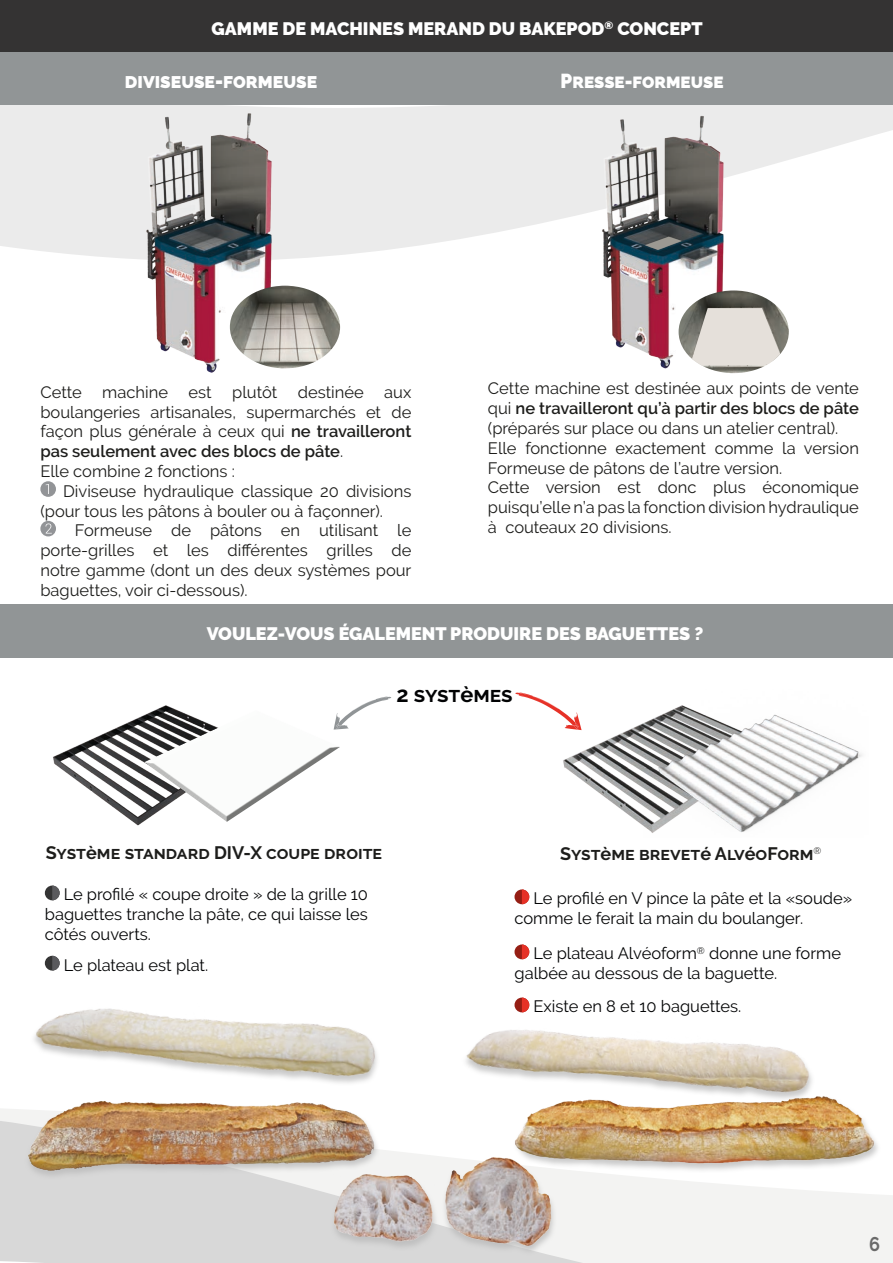
<style>
.page{position:relative;width:893px;height:1263px;background:#fff}
.page>*{position:absolute;margin:0;border:0;box-sizing:border-box;transform-origin:0 0}
.t1{font:700 21.6px "Raleway";color:#020304}
.t2{font:900 21px "Raleway";color:#fff;scale:.93 1}
.t3{font:900 20.1px "Raleway";color:#fff;scale:.94 1}
.t4{font:700 19.8px "Raleway";color:#6a6a6a;scale:.91 1}
.t5{font:900 18px "Raleway";color:#fff}
.t6{font:700 18px "Raleway";color:#1d1d1b}
.t7{font:16.5px/19.8px "Raleway";color:#1d1d1b;text-align:justify}
.t8{font:16.5px/19.8px "Raleway";color:#030405}
.s1{font-weight:600}
</style>
<div class="page">
<svg style="left:0;top:104px;width:893px;height:155px;fill:#ebebeb"></svg>
<svg style="left:0;top:1109px;width:893px;height:154px;fill:#d8d8d8"></svg>
<div style="left:0;top:0;width:893px;height:52px;background:#343333"></div>
<div style="left:0;top:52px;width:893px;height:52px;background:#919596"></div>
<div style="left:45px;top:885px;width:15px;height:15px;background:#343434;border-radius:50%"></div>
<svg style="left:52px;top:885px;width:8px;height:15px"></svg>
<div style="left:514px;top:889px;width:15px;height:15px;background:#951e14;border-radius:50%"></div>
<svg style="left:522px;top:889px;width:7px;height:15px"></svg>
<img style="left:53px;top:715px;width:90px;height:111px">
<img style="left:10px;top:955px;width:383px;height:169px">
<img style="left:563px;top:723px;width:80px;height:103px">
<img style="left:643px;top:705px;width:219px;height:128px">
<img style="left:441px;top:944px;width:398px;height:276px">
<div style="left:24px;top:1100px;width:356px;height:80px;background:#b8b8b8;opacity:.75"></div>
<img style="left:26px;top:1091px;width:357px;height:82px">
<div style="left:441px;top:1157px;width:116px;height:99px;background:#b8b8b8;opacity:.75"></div>
<img style="left:438px;top:1152px;width:125px;height:96px">
<div style="left:330px;top:1174px;width:109px;height:77px;background:#d8d8d8"></div>
<img style="left:330px;top:1163px;width:125px;height:85px">
<svg style="left:515px;top:692px;width:67px;height:38px"></svg>
<svg style="left:144px;top:697px;width:247px;height:125px"></svg>
<div style="left:0;top:605px;width:893px;height:53px;background:#919596"></div>
<svg style="left:40px;top:481px;width:16px;height:16px"></svg>
<svg style="left:40px;top:521px;width:16px;height:15px"></svg>
<img style="left:129px;top:107px;width:234px;height:266px">
<img style="left:230px;top:286px;width:110px;height:82px">
<img style="left:580px;top:104px;width:184px;height:265px">
<svg style="left:645px;top:237px;width:37px;height:13px"></svg>
<img style="left:679px;top:290px;width:110px;height:83px">
<svg style="left:692px;top:308px;width:88px;height:58px;background:#d1cdc7"></svg>
<div style="left:513px;top:1095px;width:368px;height:78px;background:#b8b8b8;opacity:.75"></div>
<img style="left:510px;top:1082px;width:370px;height:84px">
<img style="left:509px;top:1113px;width:120px;height:52px">
<p class="t5" style="left:212px;top:18px;width:492px">GAMME DE MACHINES MERAND DU BAKEPOD<sup>®</sup> CONCEPT</p>
<p class="t2" style="left:125px;top:68px;width:208px">diviseuse-formeuse</p>
<p class="t3" style="left:561px;top:69px;width:175px">Presse-formeuse</p>
<p class="t7" style="left:40px;top:382px;width:372px">Cette machine est plutôt destinée aux boulangeries artisanales, supermarchés et de façon plus générale à ceux qui <span class="s1">ne travailleront pas seulement avec des blocs de pâte</span>.</p>
<p class="t7" style="left:40px;top:461px;width:196px">Elle combine 2 fonctions :</p>
<p class="t7" style="left:40px;top:481px;width:372px;text-indent:23px">Diviseuse hydraulique classique 20 divisions (pour tous les pâtons à bouler ou à façonner).</p>
<p class="t7" style="left:40px;top:521px;width:372px;text-indent:35px">Formeuse de pâtons en utilisant le porte-grilles et les différentes grilles de notre gamme (dont un des deux systèmes pour baguettes, voir ci-dessous).</p>
<p class="t7" style="left:488px;top:379px;width:373px">Cette machine est destinée aux points de vente qui <span class="s1">ne travailleront qu’à partir des blocs de pâte </span>(préparés sur place ou dans un atelier central).</p>
<p class="t7" style="left:488px;top:438px;width:372px">Elle fonctionne exactement comme la version<br>Formeuse de pâtons de l’autre version.</p>
<p class="t7" style="left:488px;top:478px;width:372px">Cette version est donc plus économique puisqu’elle n’a pas la fonction division hydraulique à couteaux 20 divisions.</p>
<p class="t5" style="left:207px;top:623px;width:498px">VOULEZ-VOUS ÉGALEMENT PRODUIRE DES BAGUETTES ?</p>
<p class="t1" style="left:396px;top:682px;width:118px">2 systèmes</p>
<p class="t6" style="left:46px;top:842px;width:338px">Système standard DIV-X coupe droite</p>
<p class="t8" style="left:45px;top:884px;width:325px;text-align:justify;text-indent:19px">Le profilé « coupe droite » de la grille 10 baguettes tranche la pâte, ce qui laisse les côtés ouverts.</p>
<p class="t8" style="left:64px;top:955px;width:146px">Le plateau est plat.</p>
<p class="t6" style="left:560px;top:843px;width:263px">Système breveté AlvéoForm<sup>®</sup></p>
<p class="t8" style="left:514px;top:888px;width:339px;text-indent:19px">Le profilé en V pince la pâte et la «soude» comme le ferait la main du boulanger.</p>
<p class="t8" style="left:514px;top:943px;width:328px;text-indent:19px">Le plateau Alvéoform<sup>®</sup> donne une forme galbée au dessous de la baguette.</p>
<p class="t8" style="left:533px;top:996px;width:209px">Existe en 8 et 10 baguettes.</p>
<p class="t4" style="left:869px;top:1233px;width:14px">6</p>
</div>
